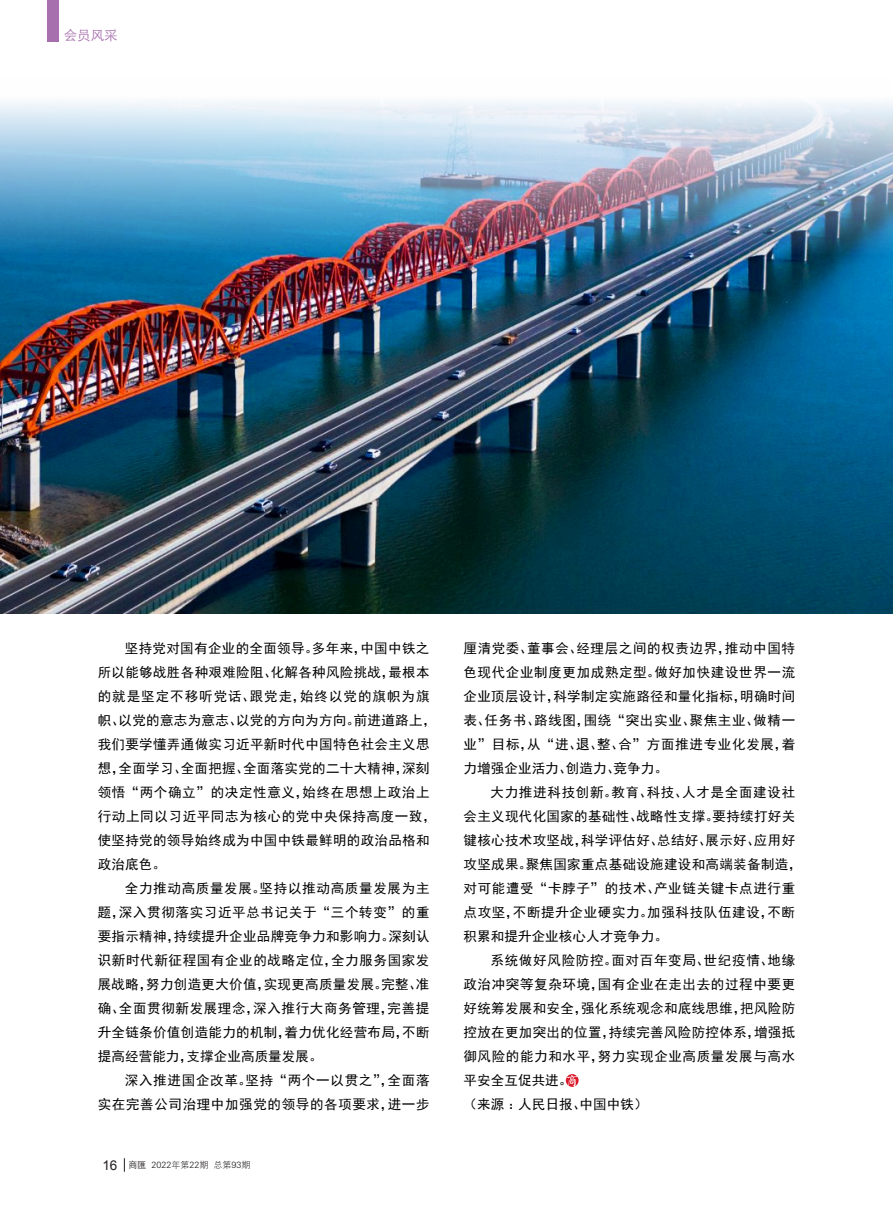
<style>
.page{position:relative;width:893px;height:1212px;background:#fff}
.page>*{position:absolute;margin:0;border:0;box-sizing:border-box;transform-origin:0 0}
.正文{font:13.5px/24px "Sim Hei";letter-spacing:.025em;color:#000;text-align:justify}
.正文-2{font:13.5px/24px "Sim Hei";letter-spacing:.05em;color:#000;text-align:right}
.t1{font:300 13.5px "ST Heiti SC";color:#a76fae}
.t2{font:9px "FZXH1 JW GB1 0";color:#231f20}
.s1{font-family:"Arial";font-size:13.5px}
.s2{font-family:"ST Heiti SC";font-weight:300}
</style>
<div class="page">
<svg style="left:124px;top:1158px;width:1px;height:14px"></svg>
<div style="left:47px;top:0;width:11px;height:41px;background:#a76fae"></div>
<svg style="left:566px;top:1074px;width:13px;height:13px"></svg>
<img style="left:0;top:102px;width:893px;height:511px">
<p class="t1" style="left:64px;top:24px;width:55px">会员风采</p>
<p class="正文" style="left:98px;top:636px;width:340px;text-align:left;text-indent:27px">坚持党对国有企业的全面领导。多年来，中国中铁之所以能够战胜各种艰难险阻、化解各种风险挑战，最根本的就是坚定不移听党话、跟党走，始终以党的旗帜为旗帜、以党的意志为意志、以党的方向为方向。前进道路上，我们要学懂弄通做实习近平新时代中国特色社会主义思想，全面学习、全面把握、全面落实党的二十大精神，深刻领悟“两个确立”的决定性意义，始终在思想上政治上行动上同以习近平同志为核心的党中央保持高度一致，使坚持党的领导始终成为中国中铁最鲜明的政治品格和政治底色。</p>
<p class="正文" style="left:98px;top:876px;width:333px;text-indent:27px">全力推动高质量发展。坚持以推动高质量发展为主题，深入贯彻落实习近平总书记关于“三个转变”的重要指示精神，持续提升企业品牌竞争力和影响力。深刻认识新时代新征程国有企业的战略定位，全力服务国家发展战略，努力创造更大价值，实现更高质量发展。完整、准确、全面贯彻新发展理念，深入推行大商务管理，完善提升全链条价值创造能力的机制，着力优化经营布局，不断提高经营能力，支撑企业高质量发展。</p>
<p class="正文-2" style="left:98px;top:1068px;width:333px">深入推进国企改革。坚持“两个一以贯之”，全面落<br>实在完善公司治理中加强党的领导的各项要求，进一步</p>
<p class="t2" style="left:102px;top:1160px;width:149px"><span class="s1">16</span> <span class="s2">商匯</span> 2022年第22期 总第93期</p>
<p class="正文" style="left:463px;top:636px;width:333px">厘清党委、董事会、经理层之间的权责边界，推动中国特色现代企业制度更加成熟定型。做好加快建设世界一流企业顶层设计，科学制定实施路径和量化指标，明确时间表、任务书、路线图，围绕“突出实业、聚焦主业、做精一业”目标，从“进、退、整、合”方面推进专业化发展，着力增强企业活力、创造力、竞争力。</p>
<p class="正文" style="left:463px;top:780px;width:340px;text-align:left;text-indent:27px">大力推进科技创新。教育、科技、人才是全面建设社会主义现代化国家的基础性、战略性支撑。要持续打好关键核心技术攻坚战，科学评估好、总结好、展示好、应用好攻坚成果。聚焦国家重点基础设施建设和高端装备制造，对可能遭受“卡脖子”的技术、产业链关键卡点进行重点攻坚，不断提升企业硬实力。加强科技队伍建设，不断积累和提升企业核心人才竞争力。</p>
<p class="正文" style="left:463px;top:948px;width:333px;text-indent:27px">系统做好风险防控。面对百年变局、世纪疫情、地缘政治冲突等复杂环境，国有企业在走出去的过程中要更好统筹发展和安全，强化系统观念和底线思维，把风险防控放在更加突出的位置，持续完善风险防控体系，增强抵御风险的能力和水平，努力实现企业高质量发展与高水平安全互促共进。</p>
<p class="正文" style="left:464px;top:1092px;width:186px">（来源：人民日报、中国中铁）</p>
</div>
